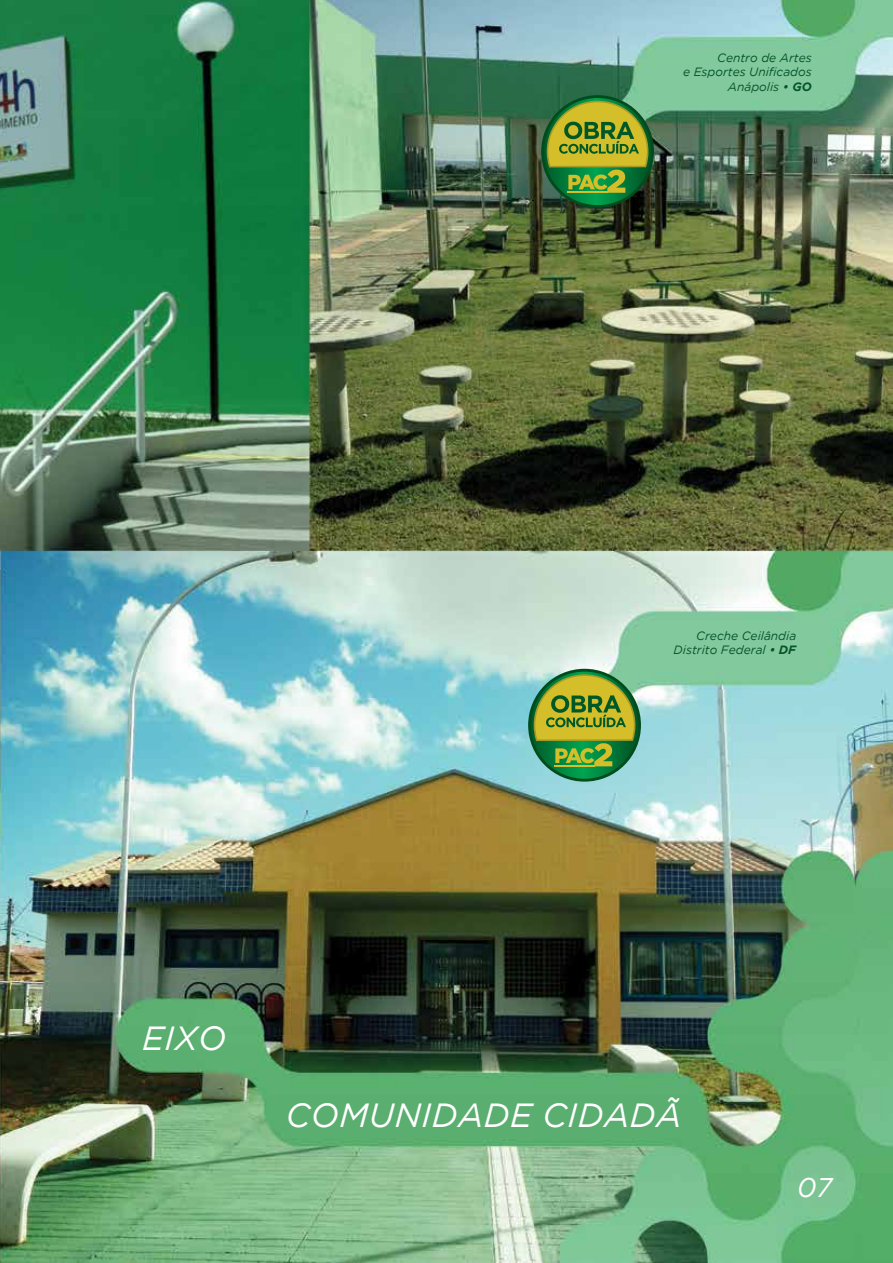
<style>
.page{position:relative;width:893px;height:1263px;background:#fff}
.page>*{position:absolute;margin:0;border:0;box-sizing:border-box;transform-origin:0 0}
.t1{font:italic 33.45px "Gotham";letter-spacing:.015em;color:#fff}
.t2{font:italic 27px "Gotham";color:#fff}
.t3{font:italic 12px/14.4px "Gotham";color:#07542b;text-align:right}
.s1{font-weight:700}
</style>
<div class="page">
<img style="left:0;top:0;width:893px;height:1263px">
<svg style="left:543px;top:97px;width:110px;height:110px"></svg>
<div style="left:541px;top:95px;width:113px;height:113px;border:3px solid #004c1d;border-radius:50%"></div>
<svg style="left:546px;top:100px;width:103px;height:93px;background:#799930"></svg>
<hr style="left:568px;top:192px;width:40px;height:1px;background:#d4be29">
<svg style="left:530px;top:670px;width:109px;height:110px"></svg>
<div style="left:528px;top:669px;width:113px;height:113px;border:3px solid #004c1d;border-radius:50%"></div>
<svg style="left:533px;top:673px;width:103px;height:93px;background:#7fa039"></svg>
<hr style="left:555px;top:765px;width:40px;height:1px;background:#d4be29">
<p class="t3" style="left:683px;top:51px;width:130px">Centro de Artes<br>e Esportes Unificados<br>Anápolis <span class="s1">• GO</span></p>
<p class="t3" style="left:674px;top:628px;width:124px">Creche Ceilândia<br>Distrito Federal <span class="s1">• DF</span></p>
<h1 class="t1" style="left:142px;top:1020px;width:86px">eixo</h1>
<h1 class="t1" style="left:286px;top:1096px;width:173px">comunidad</h1>
<h1 class="t1" style="left:510px;top:1096px;width:94px">e cidad</h1>
<h1 class="t1" style="left:656px;top:1096px;width:27px">ã</h1>
<h2 class="t2" style="left:797px;top:1172px;width:37px">07</h2>
</div>
